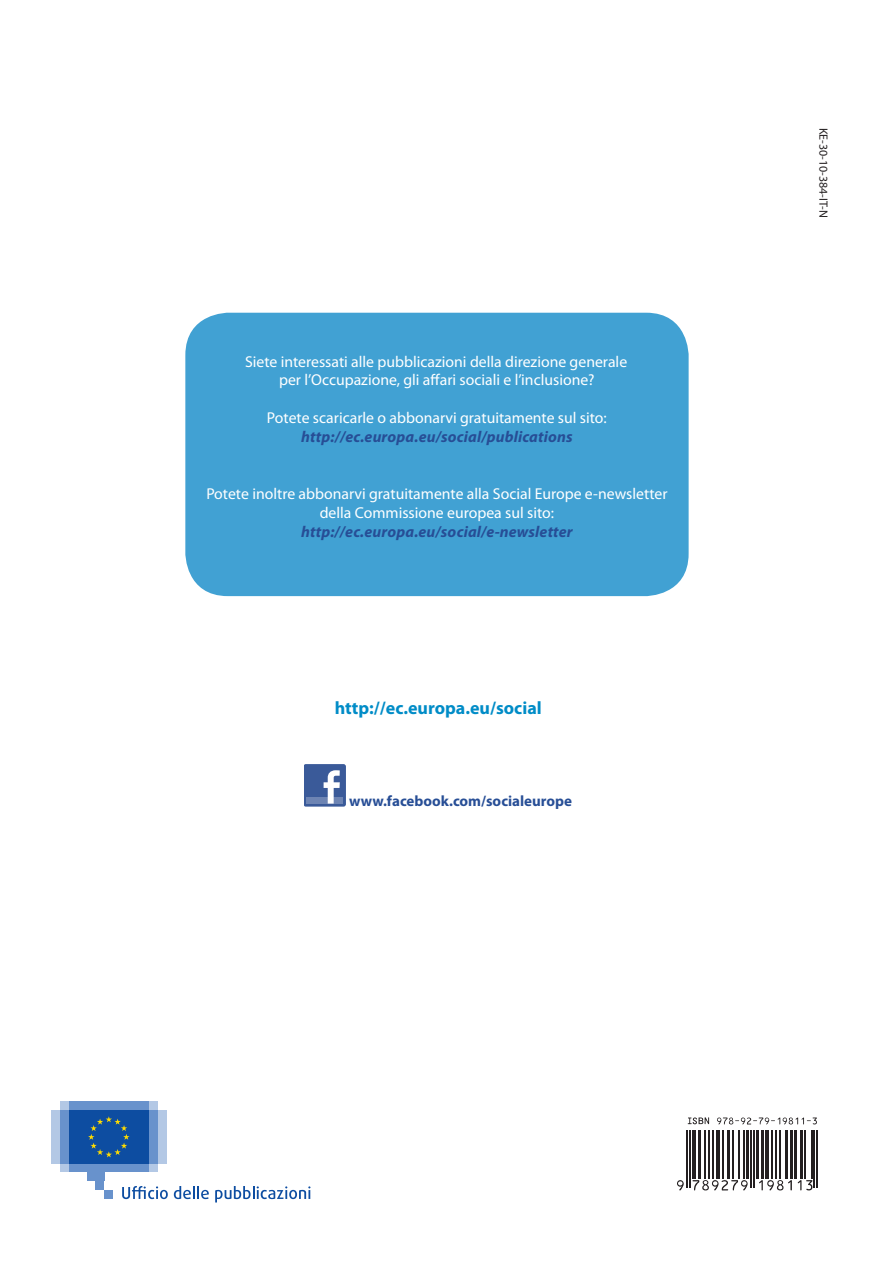
<style>
.page{position:relative;width:893px;height:1263px;background:#fff}
.page>*{position:absolute;margin:0;border:0;box-sizing:border-box;transform-origin:0 0}
.t1{font:700 18px "Myriad Pro";color:#008cc7}
.t2{font:15.75px/18.9px "Myriad Pro";color:#fff;text-align:center}
.t3{font:italic 700 15.75px "Myriad Pro";letter-spacing:.01em;color:#274e96}
.body_EN{font:700 15px "Myriad Pro";color:#274e96}
.t4{font:12px "Myriad Pro";color:#231f20}
.s1{font-weight:700;font-style:italic;color:#274e96}
</style>
<div class="page">
<div style="left:185px;top:313px;width:504px;height:283px;background:#41a1d3;border-radius:43px"></div>
<div style="left:60px;top:1163px;width:98px;height:9px;background:#b3c8e5"></div>
<div style="left:60px;top:1101px;width:98px;height:9px;background:#b3c8e5"></div>
<div style="left:69px;top:1101px;width:80px;height:9px;background:#6892cc"></div>
<div style="left:69px;top:1163px;width:80px;height:9px;background:#6892cc"></div>
<div style="left:149px;top:1110px;width:9px;height:53px;background:#6892cc"></div>
<div style="left:158px;top:1110px;width:9px;height:53px;background:#b3c8e5"></div>
<div style="left:60px;top:1110px;width:9px;height:53px;background:#6892cc"></div>
<div style="left:51px;top:1110px;width:9px;height:53px;background:#b3c8e5"></div>
<div style="left:87px;top:1163px;width:17px;height:18px;background:#6892cc"></div>
<div style="left:96px;top:1163px;width:8px;height:27px;background:#6892cc"></div>
<div style="left:104px;top:1190px;width:9px;height:9px;background:#6892cc"></div>
<div style="left:69px;top:1110px;width:80px;height:53px;background:#0d4da1"></div>
<svg style="left:88px;top:1116px;width:42px;height:41px"></svg>
<svg style="left:122px;top:1186px;width:46px;height:13px"></svg>
<svg style="left:174px;top:1186px;width:35px;height:13px"></svg>
<svg style="left:215px;top:1186px;width:95px;height:16px"></svg>
<svg style="left:305px;top:764px;width:41px;height:43px;background:#617bad"></svg>
<svg style="left:679px;top:1164px;width:139px;height:27px"></svg>
<hr style="left:687px;top:1153px;width:1px;height:34px;background:#231f20">
<hr style="left:689px;top:1153px;width:1px;height:34px;background:#231f20">
<hr style="left:746px;top:1153px;width:3px;height:26px;background:#231f20">
<hr style="left:750px;top:1153px;width:1px;height:34px;background:#231f20">
<hr style="left:753px;top:1153px;width:1px;height:34px;background:#231f20">
<hr style="left:756px;top:1153px;width:2px;height:26px;background:#231f20">
<hr style="left:790px;top:1153px;width:3px;height:26px;background:#231f20">
<hr style="left:795px;top:1153px;width:2px;height:26px;background:#231f20">
<hr style="left:814px;top:1153px;width:1px;height:34px;background:#231f20">
<hr style="left:817px;top:1153px;width:1px;height:34px;background:#231f20">
<svg style="left:677px;top:1180px;width:7px;height:10px"></svg>
<svg style="left:692px;top:1164px;width:56px;height:26px"></svg>
<svg style="left:759px;top:1164px;width:33px;height:26px"></svg>
<svg style="left:798px;top:1164px;width:14px;height:26px"></svg>
<svg style="left:686px;top:1118px;width:131px;height:46px"></svg>
<hr style="left:687px;top:1130px;width:1px;height:34px;background:#231f20">
<hr style="left:689px;top:1130px;width:1px;height:34px;background:#231f20">
<hr style="left:692px;top:1130px;width:4px;height:34px;background:#231f20">
<hr style="left:698px;top:1130px;width:2px;height:34px;background:#231f20">
<hr style="left:705px;top:1130px;width:1px;height:34px;background:#231f20">
<hr style="left:709px;top:1130px;width:1px;height:34px;background:#231f20">
<hr style="left:713px;top:1130px;width:1px;height:34px;background:#231f20">
<hr style="left:716px;top:1130px;width:4px;height:34px;background:#231f20">
<hr style="left:723px;top:1130px;width:1px;height:34px;background:#231f20">
<hr style="left:727px;top:1130px;width:2px;height:34px;background:#231f20">
<hr style="left:732px;top:1130px;width:1px;height:34px;background:#231f20">
<hr style="left:738px;top:1130px;width:1px;height:34px;background:#231f20">
<hr style="left:743px;top:1130px;width:2px;height:34px;background:#231f20">
<hr style="left:746px;top:1130px;width:3px;height:34px;background:#231f20">
<hr style="left:750px;top:1130px;width:1px;height:34px;background:#231f20">
<hr style="left:753px;top:1130px;width:1px;height:34px;background:#231f20">
<hr style="left:756px;top:1130px;width:2px;height:34px;background:#231f20">
<hr style="left:761px;top:1130px;width:3px;height:34px;background:#231f20">
<hr style="left:765px;top:1130px;width:4px;height:34px;background:#231f20">
<hr style="left:771px;top:1130px;width:1px;height:34px;background:#231f20">
<hr style="left:775px;top:1130px;width:1px;height:34px;background:#231f20">
<hr style="left:779px;top:1130px;width:1px;height:34px;background:#231f20">
<hr style="left:785px;top:1130px;width:3px;height:34px;background:#231f20">
<hr style="left:790px;top:1130px;width:3px;height:34px;background:#231f20">
<hr style="left:795px;top:1130px;width:2px;height:34px;background:#231f20">
<hr style="left:800px;top:1130px;width:3px;height:34px;background:#231f20">
<hr style="left:804px;top:1130px;width:1px;height:34px;background:#231f20">
<hr style="left:811px;top:1130px;width:1px;height:34px;background:#231f20">
<hr style="left:814px;top:1130px;width:1px;height:34px;background:#231f20">
<hr style="left:817px;top:1130px;width:1px;height:34px;background:#231f20">
<svg style="left:688px;top:1117px;width:21px;height:7px"></svg>
<svg style="left:717px;top:1117px;width:100px;height:7px"></svg>
<p class="t2" style="left:245px;top:352px;width:384px">Siete interessati alle pubblicazioni della direzione generale per l’Occupazione, gli affari sociali e l’inclusione?</p>
<p class="t2" style="left:267px;top:408px;width:341px">Potete scaricarle o abbonarvi gratuitamente sul sito:</p>
<p class="t3" style="left:301px;top:427px;width:273px">http://ec.europa.eu/social/publications</p>
<p class="t2" style="left:206px;top:484px;width:463px">Potete inoltre abbonarvi gratuitamente alla Social Europe e-newsletter della Commissione europea sul sito: <span class="s1">http://ec.europa.eu/social/e-newsletter</span></p>
<p class="t1" style="left:335px;top:696px;width:208px">http://ec.europa.eu/social</p>
<p class="body_EN" style="left:349px;top:791px;width:225px">www.facebook.com/socialeurope</p>
<p class="t4" style="left:831px;top:128px;width:92px;rotate:90deg">KE-30-10-384-IT-N</p>
</div>
